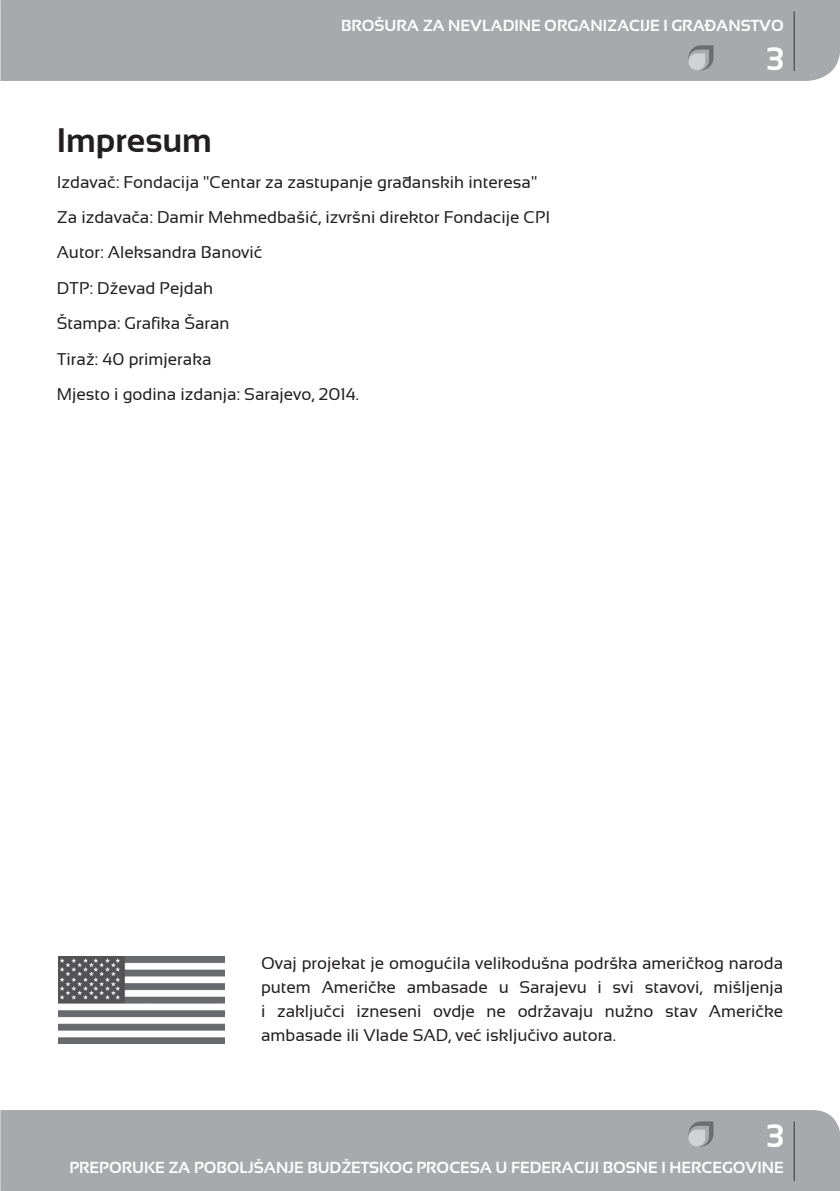
<style>
.page{position:relative;width:840px;height:1191px;background:#fff}
.page>*{position:absolute;margin:0;border:0;box-sizing:border-box;transform-origin:0 0}
.t1{font:700 34px "Sansation";color:#231f20}
.t2{font:700 32.4px "Sansation";color:#fff}
.t3{font:17px/35.4px "Sansation";color:#231f20}
.t4{font:700 16px "Sansation";color:#fff}
</style>
<div class="page">
<div style="left:0;top:1110px;width:839px;height:81px;background:#a8a9ad"></div>
<div style="left:1px;top:0;width:838px;height:81px;background:#a8a9ad"></div>
<svg style="left:0;top:0;width:1px;height:81px"></svg>
<hr style="left:793px;top:11px;width:1px;height:60px;background:#57585a">
<hr style="left:793px;top:1121px;width:1px;height:60px;background:#57585a">
<svg style="left:688px;top:45px;width:25px;height:25px"></svg>
<svg style="left:688px;top:1121px;width:25px;height:25px"></svg>
<img style="left:59px;top:956px;width:165px;height:87px">
<p class="t4" style="left:341px;top:17px;width:444px">BROŠURA ZA NEVLADINE ORGANIZACIJE I GRAĐANSTVO</p>
<h1 class="t1" style="left:57px;top:122px;width:157px">IMPRESUM</h1>
<p class="t3" style="left:57px;top:164px;width:495px">Izdavač: Fondacija "Centar za zastupanje građanskih interesa" Za izdavača: Damir Mehmedbašić, izvršni direktor Fondacije CPI Autor: Aleksandra Banović<br>DTP: Dževad Pejdah<br>Štampa: Grafika Šaran<br>Tiraž: 40 primjeraka<br>Mjesto i godina izdanja: Sarajevo, 2014.</p>
<h2 class="t2" style="left:765px;top:41px;width:19px">3</h2>
<p class="t3" style="left:261px;top:950px;width:523px;line-height:24px;text-align:justify">Ovaj projekat je omogućila velikodušna podrška američkog naroda putem Američke ambasade u Sarajevu i svi stavovi, mišljenja i zaključci izneseni ovdje ne održavaju nužno stav Američke ambasade ili Vlade SAD, već isključivo autora.</p>
<h2 class="t2" style="left:765px;top:1117px;width:19px">3</h2>
<p class="t4" style="left:69px;top:1158px;width:715px">PREPORUKE ZA POBOLJŠANJE BUDŽETSKOG PROCESA U FEDERACIJI BOSNE I HERCEGOVINE</p>
</div>
